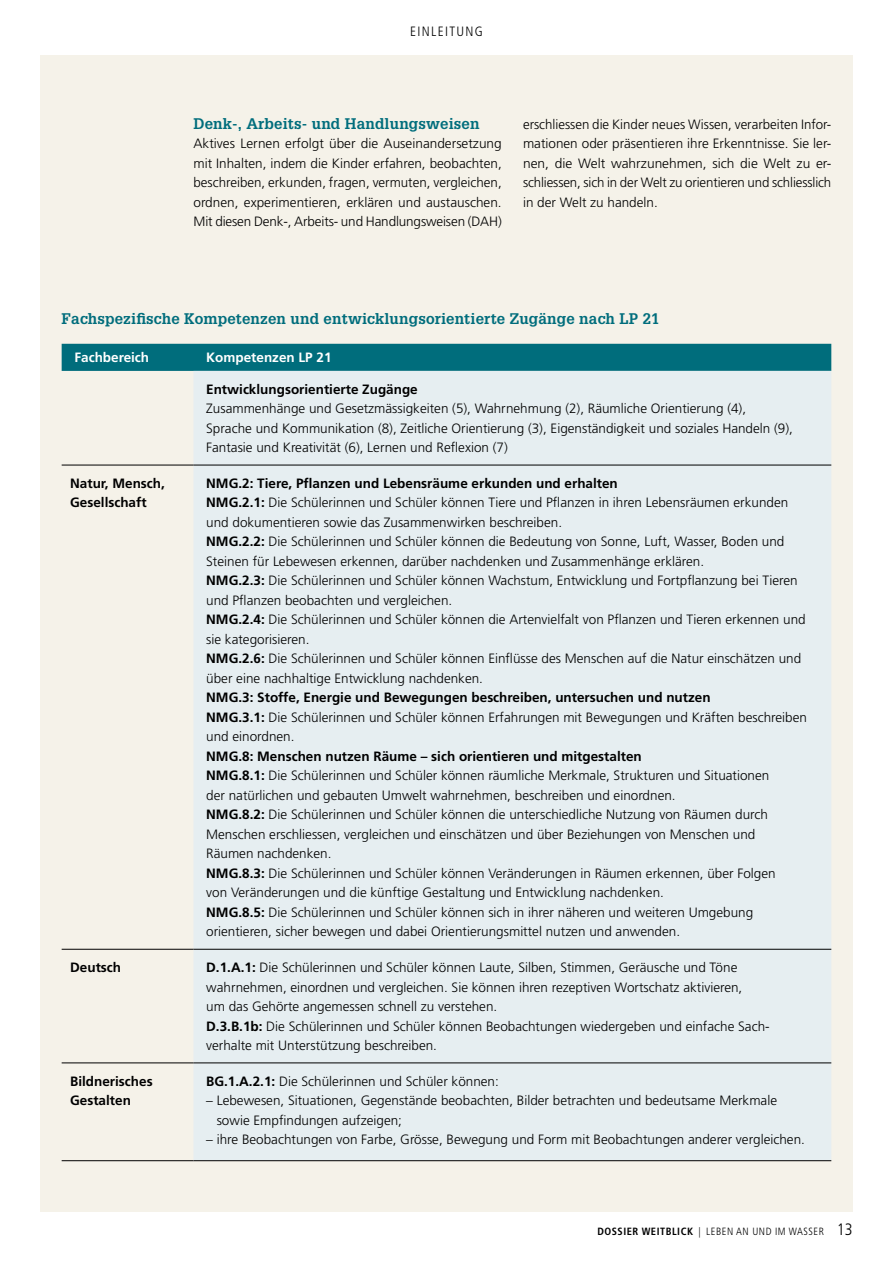
<style>
.page{position:relative;width:893px;height:1263px;background:#fff}
.page>*{position:absolute;margin:0;border:0;box-sizing:border-box;transform-origin:0 0}
._03_Zwischentitel{font:700 15px "Glypha LT Std";letter-spacing:.01em;color:#006d7c}
._05_Grundtext{font:300 13.5px/19.5px "Frutiger LT Std";color:#000}
._05_Grundtext-2{font:700 13.5px/19.5px "Frutiger LT Std";color:#000}
._05_Grundtext-3{font:700 13.5px "Frutiger LT Std";color:#fff}
._00_Rubrik{font:300 condensed 13.5px "Frutiger LT Std";letter-spacing:.1em;color:#000}
.t1{font:300 condensed 10.5px "Frutiger LT Std";letter-spacing:.05em;color:#000}
.s1{font-weight:700}
.s2{font-size:16.5px}
</style>
<div class="page">
<div style="left:40px;top:55px;width:813px;height:1157px;background:#f5f2e9"></div>
<div style="left:62px;top:344px;width:769px;height:27px;background:#006d7c"></div>
<div style="left:193px;top:371px;width:638px;height:789px;background:#e6eef1"></div>
<hr style="left:62px;top:465px;width:131px;height:1px;background:#000">
<hr style="left:193px;top:465px;width:638px;height:1px;background:#000">
<hr style="left:62px;top:949px;width:131px;height:1px;background:#000">
<hr style="left:193px;top:949px;width:638px;height:1px;background:#000">
<hr style="left:62px;top:1063px;width:131px;height:1px;background:#000">
<hr style="left:193px;top:1063px;width:638px;height:1px;background:#000">
<hr style="left:62px;top:1160px;width:131px;height:1px;background:#000">
<hr style="left:193px;top:1160px;width:638px;height:1px;background:#000">
<p class="_00_Rubrik" style="left:410px;top:23px;width:74px">EINLEITUNG</p>
<p class="_03_Zwischentitel" style="left:193px;top:114px;width:288px">Denk-, Arbeits- und Handlungsweisen</p>
<p class="_05_Grundtext" style="left:193px;top:134px;width:310px;text-align:justify">Aktives Lernen erfolgt über die Auseinandersetzung mit Inhalten, indem die Kinder erfahren, beobachten, beschreiben, erkunden, fragen, vermuten, vergleichen, ordnen, experimentieren, erklären und austauschen.<br>Mit diesen Denk-, Arbeits- und Handlungsweisen (DAH)</p>
<p class="_05_Grundtext" style="left:523px;top:114px;width:310px;text-align:justify">erschliessen die Kinder neues Wissen, verarbeiten Infor&shy;mationen oder präsentieren ihre Erkenntnisse. Sie ler&shy;nen, die Welt wahrzunehmen, sich die Welt zu er&shy;schliessen, sich in der Welt zu orientieren und schliesslich in der Welt zu handeln.</p>
<p class="_03_Zwischentitel" style="left:62px;top:309px;width:599px">Fachspezifische Kompetenzen und entwicklungsorientierte Zugänge nach LP 21</p>
<p class="_05_Grundtext-3" style="left:74px;top:350px;width:76px">Fachbereich</p>
<p class="_05_Grundtext-3" style="left:206px;top:350px;width:127px">Kompetenzen LP 21</p>
<p class="_05_Grundtext-2" style="left:206px;top:379px;width:213px">Entwicklungsorientierte Zugänge</p>
<p class="_05_Grundtext" style="left:206px;top:399px;width:588px">Zusammenhänge und Gesetzmässigkeiten (5), Wahrnehmung (2), Räumliche Orientierung (4),<br>Sprache und Kommunikation (8), Zeitliche Orientierung (3), Eigenständigkeit und soziales Handeln (9),<br>Fantasie und Kreativität (6), Lernen und Reflexion (7)</p>
<p class="_05_Grundtext-2" style="left:70px;top:474px;width:96px">Natur, Mensch,<br>Gesellschaft</p>
<p class="_05_Grundtext-2" style="left:206px;top:474px;width:413px">NMG.2: Tiere, Pflanzen und Lebensräume erkunden und erhalten</p>
<p class="_05_Grundtext" style="left:206px;top:493px;width:583px"><span class="s1">NMG.2.1:</span> Die Schülerinnen und Schüler können Tiere und Pflanzen in ihren Lebensräumen erkunden und dokumentieren sowie das Zusammenwirken beschreiben.</p>
<p class="_05_Grundtext" style="left:206px;top:532px;width:580px"><span class="s1">NMG.2.2:</span> Die Schülerinnen und Schüler können die Bedeutung von Sonne, Luft, Wasser, Boden und<br>Steinen für Lebewesen erkennen, darüber nachdenken und Zusammenhänge erklären.</p>
<p class="_05_Grundtext" style="left:206px;top:571px;width:593px"><span class="s1">NMG.2.3:</span> Die Schülerinnen und Schüler können Wachstum, Entwicklung und Fortpflanzung bei Tieren und Pflanzen beobachten und vergleichen.</p>
<p class="_05_Grundtext" style="left:206px;top:610px;width:601px"><span class="s1">NMG.2.4:</span> Die Schülerinnen und Schüler können die Artenvielfalt von Pflanzen und Tieren erkennen und sie kategorisieren.</p>
<p class="_05_Grundtext" style="left:206px;top:649px;width:596px"><span class="s1">NMG.2.6:</span> Die Schülerinnen und Schüler können Einflüsse des Menschen auf die Natur einschätzen und über eine nachhaltige Entwicklung nachdenken.</p>
<p class="_05_Grundtext-2" style="left:206px;top:688px;width:506px">NMG.3: Stoffe, Energie und Bewegungen beschreiben, untersuchen und nutzen</p>
<p class="_05_Grundtext" style="left:206px;top:708px;width:602px"><span class="s1">NMG.3.1:</span> Die Schülerinnen und Schüler können Erfahrungen mit Bewegungen und Kräften beschreiben und einordnen.</p>
<p class="_05_Grundtext-2" style="left:206px;top:747px;width:437px">NMG.8: Menschen nutzen Räume – sich orientieren und mitgestalten</p>
<p class="_05_Grundtext" style="left:206px;top:766px;width:565px"><span class="s1">NMG.8.1:</span> Die Schülerinnen und Schüler können räumliche Merkmale, Strukturen und Situationen der natürlichen und gebauten Umwelt wahrnehmen, beschreiben und einordnen.</p>
<p class="_05_Grundtext" style="left:206px;top:805px;width:563px"><span class="s1">NMG.8.2:</span> Die Schülerinnen und Schüler können die unterschiedliche Nutzung von Räumen durch<br>Menschen erschliessen, vergleichen und einschätzen und über Beziehungen von Menschen und<br>Räumen nachdenken.</p>
<p class="_05_Grundtext" style="left:206px;top:864px;width:571px"><span class="s1">NMG.8.3:</span> Die Schülerinnen und Schüler können Veränderungen in Räumen erkennen, über Folgen von Veränderungen und die künftige Gestaltung und Entwicklung nachdenken.</p>
<p class="_05_Grundtext" style="left:206px;top:903px;width:548px"><span class="s1">NMG.8.5:</span> Die Schülerinnen und Schüler können sich in ihrer näheren und weiteren Umgebung orientieren, sicher bewegen und dabei Orientierungsmittel nutzen und anwenden.</p>
<p class="_05_Grundtext-2" style="left:70px;top:958px;width:52px">Deutsch</p>
<p class="_05_Grundtext" style="left:206px;top:958px;width:538px"><span class="s1">D.1.A.1:</span> Die Schülerinnen und Schüler können Laute, Silben, Stimmen, Geräusche und Töne wahrnehmen, einordnen und vergleichen. Sie können ihren rezeptiven Wortschatz aktivieren, um das Gehörte angemessen schnell zu verstehen.</p>
<p class="_05_Grundtext" style="left:206px;top:1016px;width:564px"><span class="s1">D.3.B.1b:</span> Die Schülerinnen und Schüler können Beobachtungen wiedergeben und einfache Sach&shy;verhalte mit Unterstützung beschreiben.</p>
<p class="_05_Grundtext-2" style="left:70px;top:1071px;width:84px">Bildnerisches<br>Gestalten</p>
<p class="_05_Grundtext" style="left:206px;top:1071px;width:294px"><span class="s1">BG.1.A.2.1:</span> Die Schülerinnen und Schüler können:</p>
<p class="_05_Grundtext" style="left:217px;top:1091px;width:562px;text-indent:-11px">– Lebewesen, Situationen, Gegenstände beobachten, Bilder betrachten und bedeutsame Merkmale sowie Empfindungen aufzeigen;</p>
<p class="_05_Grundtext" style="left:206px;top:1130px;width:600px">– ihre Beobachtungen von Farbe, Grösse, Bewegung und Form mit Beobachtungen anderer vergleichen.</p>
<p class="t1" style="left:597px;top:1226px;width:257px"><span class="s1">DOSSIER WEITBLICK</span> | LEBEN AN UND IM WASSER <span class="s2">13</span></p>
</div>
